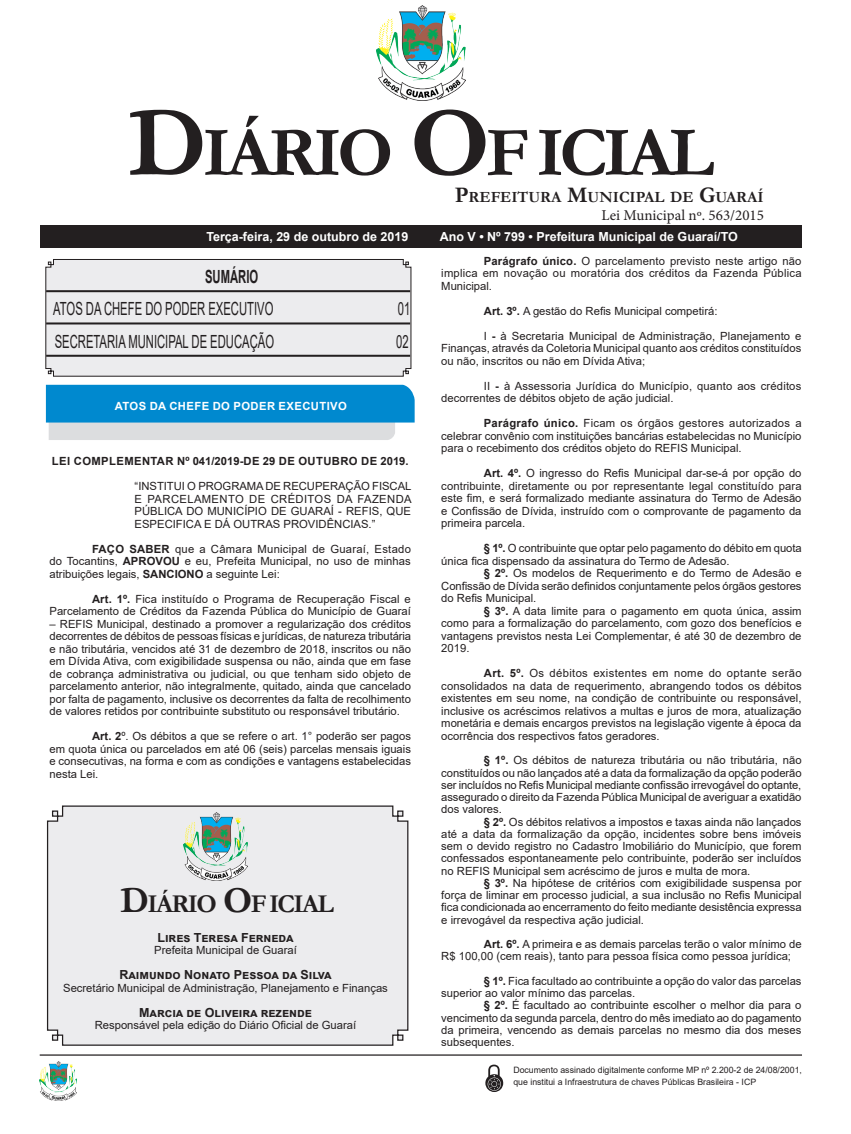
<style>
.page{position:relative;width:851px;height:1134px;background:#fff}
.page>*{position:absolute;margin:0;border:0;box-sizing:border-box;transform-origin:0 0}
.CORPO_DE_TEXTO{font:700 70.88px "Garamond";letter-spacing:-.06em;color:#231f20}
.CORPO_DE_TEXTO-2{font:700 25.88px "Garamond";letter-spacing:-.06em;color:#231f20}
.Nome_Secretário{font:18.12px "Arial";color:#231f20;scale:.62 1}
.Nome_Secretário-2{font:700 18.12px "Arial";color:#231f20;scale:.62 1}
.CORPO_DE_TEXTO-3{font:700 15.62px "Garamond";color:#231f20}
.t1{font:15px "Minion Pro";color:#231f20}
.t2{font:700 12.5px "Arial";color:#fff}
.Assinatura{font:700 12.5px "Arial";color:#231f20}
.CORPO_DE_TEXTO-4{font:11.25px/12.5px "Arial";color:#231f20;text-align:justify}
.EMENTA{font:11.25px/12.5px "Arial";color:#231f20;text-align:justify}
.Assinatura-2{font:11.25px "Arial";color:#231f20}
.TITULOS{font:700 11.25px "Arial";letter-spacing:.035em;color:#231f20}
.Chancela2{font:700 11.25px "Arial";letter-spacing:.035em;color:#fff}
.CORPO_DE_TEXTO-5{font:8.75px/12.5px "Arial";color:#231f20}
.s1{font-size:101.25px}
.s2{font-size:22.38px}
.s3{font-weight:700}
.s4{font-size:36.88px}
</style>
<div class="page">
<div style="left:40px;top:225px;width:761px;height:22px;background:#231f20"></div>
<svg style="left:46px;top:385px;width:368px;height:55px;background:#46a4d4"></svg>
<hr style="left:40px;top:1054px;width:761px;height:2px;background:#231f20">
<img style="left:376px;top:5px;width:89px;height:95px">
<img style="left:40px;top:1061px;width:37px;height:39px">
<svg style="left:485px;top:1065px;width:18px;height:27px"></svg>
<div style="left:46px;top:805px;width:363px;height:241px;background:#ececee"></div>
<img style="left:183px;top:812px;width:64px;height:68px">
<svg style="left:45px;top:259px;width:366px;height:118px;background:#dddddf"></svg>
<p class="CORPO_DE_TEXTO" style="left:128px;top:105px;width:587px"><span class="s1">D</span>IÁRIO <span class="s1">O</span>F ICIAL</p>
<p class="CORPO_DE_TEXTO-3" style="left:455px;top:186px;width:310px"><span class="s2">P</span>REFEITURA <span class="s2">M</span>UNICIPAL DE <span class="s2">G</span>UARAÍ</p>
<p class="t1" style="left:601px;top:205px;width:164px">Lei Municipal nº. 563/2015</p>
<p class="t2" style="left:206px;top:228px;width:203px">Terça-feira, 29 de outubro de 2019</p>
<p class="t2" style="left:439px;top:228px;width:299px">Ano V • Nº 799 • Prefeitura Municipal de Guaraí/TO</p>
<p class="Nome_Secretário-2" style="left:205px;top:264px;width:87px">SUMÁRIO</p>
<p class="Nome_Secretário" style="left:53px;top:297px;width:357px">ATOS DA CHEFE DO PODER EXECUTIVO</p>
<p class="Nome_Secretário" style="left:398px;top:297px;width:22px">01</p>
<p class="Nome_Secretário" style="left:55px;top:329px;width:355px">SECRETARIA MUNICIPAL DE EDUCAÇÃO</p>
<p class="Nome_Secretário" style="left:396px;top:329px;width:22px">02</p>
<p class="Chancela2" style="left:115px;top:398px;width:233px">ATOS DA CHEFE DO PODER EXECUTIVO</p>
<p class="TITULOS" style="left:52px;top:453px;width:358px">LEI COMPLEMENTAR Nº 041/2019-DE 29 DE OUTUBRO DE 2019.</p>
<p class="EMENTA" style="left:135px;top:480px;width:278px">“INSTITUI O PROGRAMA DE RECUPERAÇÃO FISCAL E PARCELAMENTO DE CRÉDITOS DA FAZENDA PÚBLICA DO MUNICÍPIO DE GUARAÍ - REFIS, QUE ESPECIFICA E DÁ OUTRAS PROVIDÊNCIAS.”</p>
<p class="CORPO_DE_TEXTO-4" style="left:49px;top:542px;width:363px;text-indent:43px"><span class="s3">FAÇO SABER</span> que a Câmara Municipal de Guaraí, Estado do Tocantins, <span class="s3">APROVOU</span> e eu, Prefeita Municipal, no uso de minhas atribuições legais, <span class="s3">SANCIONO</span> a seguinte Lei:</p>
<p class="CORPO_DE_TEXTO-4" style="left:49px;top:592px;width:363px;text-align:right"><span class="s3">Art. 1º.</span> Fica instituído o Programa de Recuperação Fiscal e<br>Parcelamento de Créditos da Fazenda Pública do Município de Guaraí</p>
<p class="CORPO_DE_TEXTO-4" style="left:49px;top:617px;width:363px">– REFIS Municipal, destinado a promover a regularização dos créditos decorrentes de débitos de pessoas físicas e jurídicas, de natureza tributária e não tributária, vencidos até 31 de dezembro de 2018, inscritos ou não em Dívida Ativa, com exigibilidade suspensa ou não, ainda que em fase de cobrança administrativa ou judicial, ou que tenham sido objeto de parcelamento anterior, não integralmente, quitado, ainda que cancelado por falta de pagamento, inclusive os decorrentes da falta de recolhimento de valores retidos por contribuinte substituto ou responsável tributário.</p>
<p class="CORPO_DE_TEXTO-4" style="left:49px;top:730px;width:363px;text-indent:43px"><span class="s3">Art. 2</span>º. Os débitos a que se refere o art. 1° poderão ser pagos em quota única ou parcelados em até 06 (seis) parcelas mensais iguais e consecutivas, na forma e com as condições e vantagens estabelecidas nesta Lei.</p>
<p class="CORPO_DE_TEXTO-2" style="left:120px;top:886px;width:215px"><span class="s4">D</span>IÁRIO <span class="s4">O</span>F ICIAL</p>
<p class="Assinatura" style="left:157px;top:928px;width:138px">Lires Teresa Ferneda</p>
<p class="Assinatura-2" style="left:154px;top:942px;width:144px">Prefeita Municipal de Guaraí</p>
<p class="Assinatura" style="left:119px;top:966px;width:214px">Raimundo Nonato Pessoa da Silva</p>
<p class="Assinatura-2" style="left:63px;top:980px;width:326px">Secretário Municipal de Administração, Planejamento e Finanças</p>
<p class="Assinatura" style="left:139px;top:1003px;width:174px">Marcia de Oliveira rezende</p>
<p class="Assinatura-2" style="left:95px;top:1017px;width:263px">Responsável pela edição do Diário Oficial de Guaraí</p>
<p class="CORPO_DE_TEXTO-4" style="left:441px;top:254px;width:362px;text-indent:43px"><span class="s3">Parágrafo único.</span> O parcelamento previsto neste artigo não implica em novação ou moratória dos créditos da Fazenda Pública Municipal.</p>
<p class="CORPO_DE_TEXTO-4" style="left:484px;top:304px;width:235px"><span class="s3">Art. 3º.</span> A gestão do Refis Municipal competirá:</p>
<p class="CORPO_DE_TEXTO-4" style="left:441px;top:329px;width:361px;text-indent:43px">I <span class="s3">-</span> à Secretaria Municipal de Administração, Planejamento e Finanças, através da Coletoria Municipal quanto aos créditos constituídos ou não, inscritos ou não em Dívida Ativa;</p>
<p class="CORPO_DE_TEXTO-4" style="left:441px;top:379px;width:361px;text-indent:43px">II <span class="s3">-</span> à Assessoria Jurídica do Município, quanto aos créditos decorrentes de débitos objeto de ação judicial.</p>
<p class="CORPO_DE_TEXTO-4" style="left:441px;top:417px;width:362px;text-indent:43px"><span class="s3">Parágrafo único.</span> Ficam os órgãos gestores autorizados a celebrar convênio com instituições bancárias estabelecidas no Município para o recebimento dos créditos objeto do REFIS Municipal.</p>
<p class="CORPO_DE_TEXTO-4" style="left:441px;top:467px;width:362px;text-indent:43px"><span class="s3">Art. 4º.</span> O ingresso do Refis Municipal dar-se-á por opção do contribuinte, diretamente ou por representante legal constituído para este fim, e será formalizado mediante assinatura do Termo de Adesão e Confissão de Dívida, instruído com o comprovante de pagamento da primeira parcela.</p>
<p class="CORPO_DE_TEXTO-4" style="left:441px;top:542px;width:362px;text-indent:43px"><span class="s3">§ 1º.</span> O contribuinte que optar pelo pagamento do débito em quota única fica dispensado da assinatura do Termo de Adesão.</p>
<p class="CORPO_DE_TEXTO-4" style="left:441px;top:567px;width:362px;text-indent:43px"><span class="s3">§ 2º.</span> Os modelos de Requerimento e do Termo de Adesão e Confissão de Dívida serão definidos conjuntamente pelos órgãos gestores do Refis Municipal.</p>
<p class="CORPO_DE_TEXTO-4" style="left:441px;top:604px;width:362px;text-indent:43px"><span class="s3">§ 3º.</span> A data limite para o pagamento em quota única, assim como para a formalização do parcelamento, com gozo dos benefícios e vantagens previstos nesta Lei Complementar, é até 30 de dezembro de 2019.</p>
<p class="CORPO_DE_TEXTO-4" style="left:441px;top:667px;width:362px;text-indent:43px"><span class="s3">Art. 5º.</span> Os débitos existentes em nome do optante serão consolidados na data de requerimento, abrangendo todos os débitos existentes em seu nome, na condição de contribuinte ou responsável, inclusive os acréscimos relativos a multas e juros de mora, atualização monetária e demais encargos previstos na legislação vigente à época da ocorrência dos respectivos fatos geradores.</p>
<p class="CORPO_DE_TEXTO-4" style="left:441px;top:754px;width:362px;text-indent:43px"><span class="s3">§ 1º.</span> Os débitos de natureza tributária ou não tributária, não constituídos ou não lançados até a data da formalização da opção poderão ser incluídos no Refis Municipal mediante confissão irrevogável do optante, assegurado o direito da Fazenda Pública Municipal de averiguar a exatidão dos valores.</p>
<p class="CORPO_DE_TEXTO-4" style="left:441px;top:815px;width:361px;text-indent:43px"><span class="s3">§ 2º.</span> Os débitos relativos a impostos e taxas ainda não lançados até a data da formalização da opção, incidentes sobre bens imóveis sem o devido registro no Cadastro Imobiliário do Município, que forem confessados espontaneamente pelo contribuinte, poderão ser incluídos no REFIS Municipal sem acréscimo de juros e multa de mora.</p>
<p class="CORPO_DE_TEXTO-4" style="left:441px;top:877px;width:362px;text-indent:43px"><span class="s3">§ 3º.</span> Na hipótese de critérios com exigibilidade suspensa por força de liminar em processo judicial, a sua inclusão no Refis Municipal fica condicionada ao encerramento do feito mediante desistência expressa e irrevogável da respectiva ação judicial.</p>
<p class="CORPO_DE_TEXTO-4" style="left:441px;top:938px;width:362px;text-indent:43px"><span class="s3">Art. 6º.</span> A primeira e as demais parcelas terão o valor mínimo de<br>R$ 100,00 (cem reais), tanto para pessoa física como pessoa jurídica;</p>
<p class="CORPO_DE_TEXTO-4" style="left:441px;top:975px;width:362px;text-indent:43px"><span class="s3">§ 1º.</span> Fica facultado ao contribuinte a opção do valor das parcelas superior ao valor mínimo das parcelas.</p>
<p class="CORPO_DE_TEXTO-4" style="left:441px;top:999px;width:361px;text-indent:43px"><span class="s3">§ 2º.</span> É facultado ao contribuinte escolher o melhor dia para o vencimento da segunda parcela, dentro do mês imediato ao do pagamento da primeira, vencendo as demais parcelas no mesmo dia dos meses subsequentes.</p>
<p class="CORPO_DE_TEXTO-5" style="left:513px;top:1063px;width:290px">Documento assinado digitalmente conforme MP nº 2.200-2 de 24/08/2001, que institui a Infraestrutura de chaves Públicas Brasileira - ICP</p>
</div>
